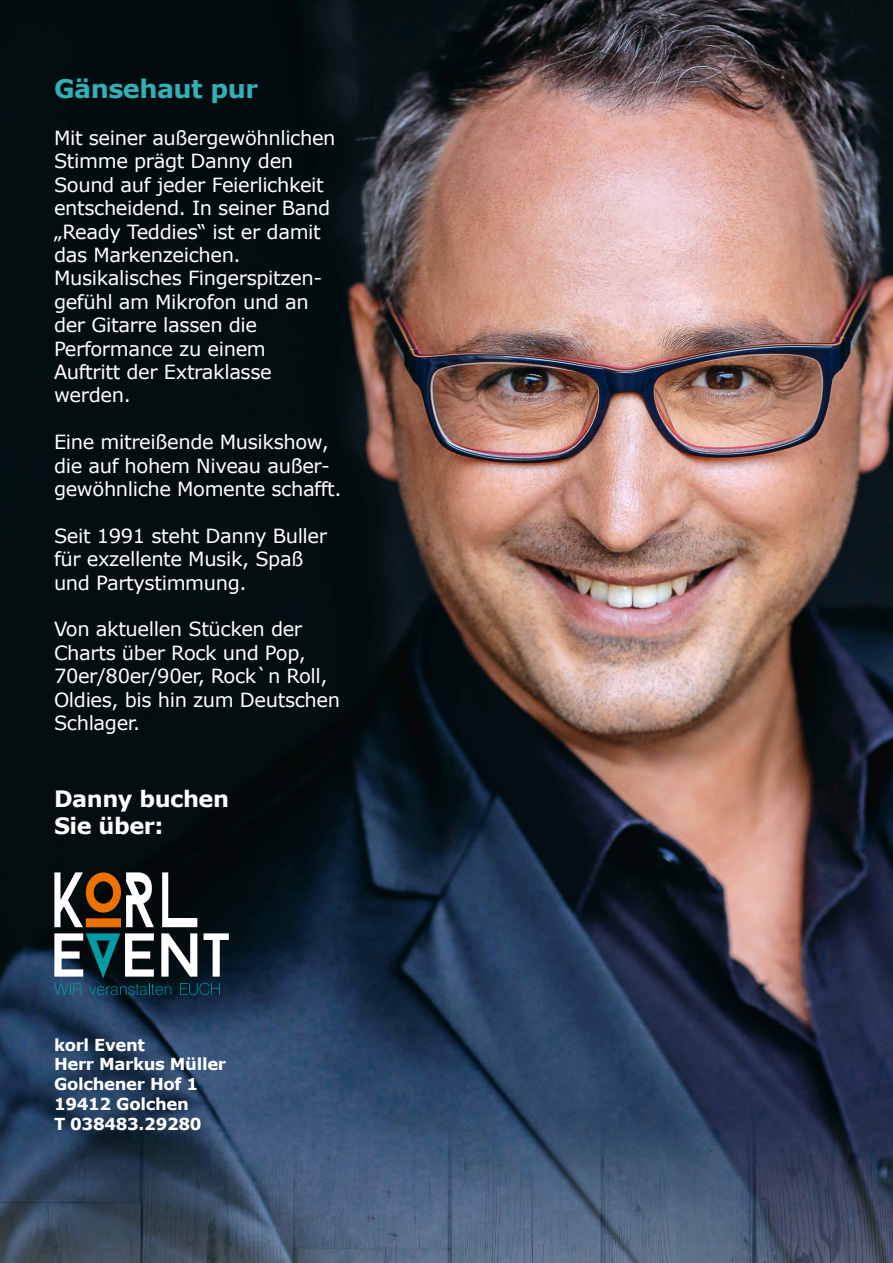
<style>
.page{position:relative;width:893px;height:1263px;background:#fff}
.page>*{position:absolute;margin:0;border:0;box-sizing:border-box;transform-origin:0 0}
.t1{font:700 25.5px "Verdana";letter-spacing:-.02em;color:#33afb6}
.t2{font:700 22.5px/27px "Verdana";letter-spacing:-.02em;color:#fff}
.t3{font:19.5px/23.4px "Verdana";letter-spacing:-.02em;color:#fff}
.t4{font:700 16.5px/19.8px "Verdana";letter-spacing:-.02em;color:#fff}
</style>
<div class="page">
<img style="left:0;top:0;width:893px;height:1009px">
<img style="left:0;top:1009px;width:893px;height:254px">
<svg style="left:162px;top:872px;width:35px;height:55px"></svg>
<svg style="left:54px;top:872px;width:100px;height:55px"></svg>
<svg style="left:54px;top:933px;width:175px;height:62px"></svg>
<h1 class="t1" style="left:54px;top:72px;width:206px">Gänsehaut pur</h1>
<p class="t3" style="left:54px;top:126px;width:283px">Mit seiner außergewöhnlichen<br>Stimme prägt Danny den<br>Sound auf jeder Feierlichkeit entscheidend. In seiner Band „Ready Teddies“ ist er damit das Markenzeichen.<br>Musikalisches Fingerspitzen&shy;gefühl am Mikrofon und an der Gitarre lassen die<br>Performance zu einem<br>Auftritt der Extraklasse werden.</p>
<p class="t3" style="left:54px;top:431px;width:289px">Eine mitreißende Musikshow, die auf hohem Niveau außer&shy;gewöhnliche Momente schafft.</p>
<p class="t3" style="left:54px;top:524px;width:275px">Seit 1991 steht Danny Buller für exzellente Musik, Spaß und Partystimmung.</p>
<p class="t3" style="left:54px;top:618px;width:288px">Von aktuellen Stücken der<br>Charts über Rock und Pop,<br>70er/80er/90er, Rock`n Roll,<br>Oldies, bis hin zum Deutschen<br>Schlager.</p>
<p class="t2" style="left:54px;top:786px;width:177px">Danny buchen<br>Sie über:</p>
<p class="t4" style="left:54px;top:1035px;width:174px">korl Event<br>Herr Markus Müller<br>Golchener Hof 1<br>19412 Golchen<br>T 038483.29280</p>
</div>
